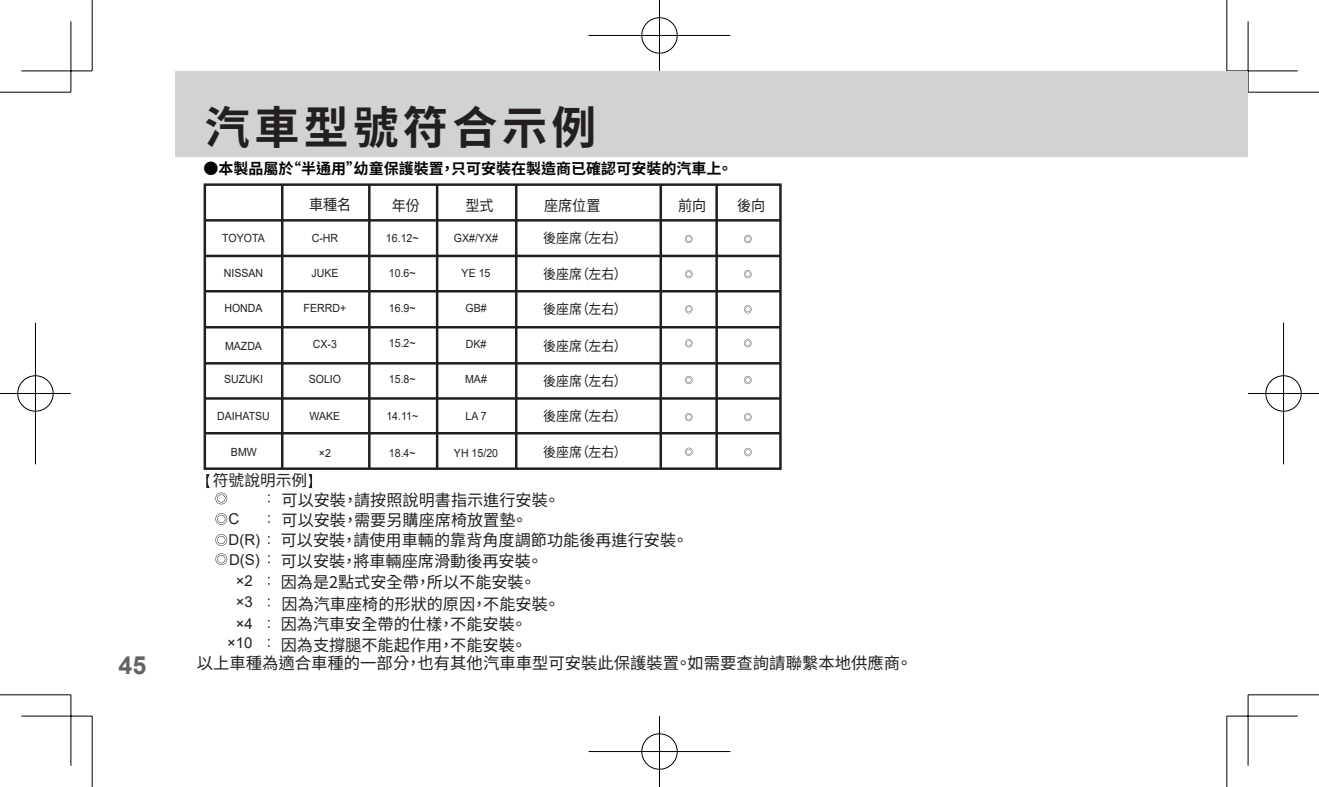
<style>
.page{position:relative;width:1319px;height:787px;background:#fff}
.page>*{position:absolute;margin:0;border:0;box-sizing:border-box;transform-origin:0 0}
.t1{font:700 45px "Source Han Sans TC";letter-spacing:.1em;color:#231f20}
.t2{font:700 25px "Arial";color:#606264}
.t3{font:16.25px/19.8px "Source Han Sans TC";color:#231f20}
.t4{font:15.75px "Source Han Sans TC";color:#231f20}
.t5{font:700 15px "Source Han Sans TC";color:#030303}
.t6{font:15px/21.2px "Arial";color:#231f20}
.t7{font:15px "Source Han Sans TC";color:#231f20;scale:.94 1}
.t8{font:13.75px "Source Han Sans TC";color:#231f20;scale:.94 1}
.t9{font:11.25px "Arial";color:#231f20;scale:.94 1}
</style>
<div class="page">
<svg style="left:0;top:91px;width:69px;height:1px"></svg>
<svg style="left:1247px;top:91px;width:71px;height:3px"></svg>
<svg style="left:91px;top:0;width:1px;height:69px"></svg>
<svg style="left:91px;top:718px;width:1px;height:69px"></svg>
<svg style="left:1227px;top:0;width:1px;height:69px"></svg>
<svg style="left:1227px;top:718px;width:1px;height:69px"></svg>
<svg style="left:21px;top:69px;width:71px;height:3px"></svg>
<svg style="left:1226px;top:69px;width:71px;height:3px"></svg>
<svg style="left:21px;top:716px;width:71px;height:2px"></svg>
<svg style="left:1227px;top:716px;width:70px;height:2px"></svg>
<svg style="left:69px;top:21px;width:4px;height:71px"></svg>
<svg style="left:69px;top:694px;width:4px;height:71px"></svg>
<svg style="left:1245px;top:21px;width:4px;height:71px"></svg>
<svg style="left:1245px;top:695px;width:4px;height:70px"></svg>
<hr style="left:0;top:92px;width:71px;height:1px;background:#000">
<hr style="left:1247px;top:92px;width:71px;height:1px;background:#000">
<hr style="left:0;top:694px;width:71px;height:1px;background:#000">
<hr style="left:1247px;top:694px;width:71px;height:1px;background:#000">
<hr style="left:92px;top:0;width:1px;height:71px;background:#000">
<hr style="left:92px;top:716px;width:1px;height:71px;background:#000">
<hr style="left:1226px;top:0;width:1px;height:71px;background:#000">
<hr style="left:1226px;top:716px;width:1px;height:71px;background:#000">
<hr style="left:21px;top:70px;width:71px;height:1px;background:#000">
<hr style="left:1226px;top:70px;width:71px;height:1px;background:#000">
<hr style="left:21px;top:715px;width:71px;height:1px;background:#000">
<hr style="left:1226px;top:715px;width:71px;height:1px;background:#000">
<hr style="left:70px;top:21px;width:1px;height:71px;background:#000">
<hr style="left:70px;top:694px;width:1px;height:71px;background:#000">
<hr style="left:1247px;top:21px;width:1px;height:71px;background:#000">
<hr style="left:1247px;top:694px;width:1px;height:71px;background:#000">
<div style="left:640px;top:16px;width:39px;height:39px;border:4px solid #fff;border-radius:50%"></div>
<hr style="left:588px;top:34px;width:142px;height:3px;background:#fff">
<hr style="left:657px;top:0;width:4px;height:71px;background:#fff">
<div style="left:641px;top:17px;width:36px;height:37px;border:1px solid #000;border-radius:50%"></div>
<hr style="left:588px;top:35px;width:142px;height:1px;background:#000">
<hr style="left:659px;top:0;width:1px;height:71px;background:#000">
<div style="left:640px;top:732px;width:39px;height:39px;border:4px solid #fff;border-radius:50%"></div>
<hr style="left:588px;top:749px;width:142px;height:4px;background:#fff">
<hr style="left:657px;top:716px;width:4px;height:71px;background:#fff">
<div style="left:641px;top:733px;width:36px;height:36px;border:1px solid #000;border-radius:50%"></div>
<hr style="left:588px;top:751px;width:142px;height:1px;background:#000">
<hr style="left:659px;top:716px;width:1px;height:71px;background:#000">
<div style="left:16px;top:374px;width:39px;height:39px;border:4px solid #fff;border-radius:50%"></div>
<hr style="left:0;top:392px;width:71px;height:3px;background:#fff">
<hr style="left:34px;top:322px;width:3px;height:142px;background:#fff">
<div style="left:17px;top:375px;width:37px;height:36px;border:1px solid #000;border-radius:50%"></div>
<hr style="left:0;top:393px;width:71px;height:1px;background:#000">
<hr style="left:35px;top:322px;width:1px;height:142px;background:#000">
<div style="left:1263px;top:374px;width:39px;height:39px;border:4px solid #fff;border-radius:50%"></div>
<hr style="left:1247px;top:392px;width:71px;height:3px;background:#fff">
<hr style="left:1281px;top:322px;width:3px;height:142px;background:#fff">
<div style="left:1265px;top:375px;width:36px;height:36px;border:1px solid #000;border-radius:50%"></div>
<hr style="left:1247px;top:393px;width:71px;height:1px;background:#000">
<hr style="left:1282px;top:322px;width:1px;height:142px;background:#000">
<div style="left:176px;top:72px;width:1071px;height:85px;background:#d1d2d4"></div>
<svg style="left:308px;top:474px;width:4px;height:14px"></svg>
<hr style="left:205px;top:255px;width:575px;height:2px;background:#231f20">
<hr style="left:205px;top:219px;width:575px;height:2px;background:#231f20">
<hr style="left:205px;top:290px;width:575px;height:2px;background:#231f20">
<hr style="left:205px;top:432px;width:575px;height:2px;background:#231f20">
<hr style="left:205px;top:326px;width:575px;height:2px;background:#231f20">
<hr style="left:205px;top:362px;width:575px;height:2px;background:#231f20">
<hr style="left:205px;top:397px;width:575px;height:3px;background:#231f20">
<div style="left:203px;top:183px;width:578px;height:287px;border:2px solid #231f20"></div>
<hr style="left:368px;top:185px;width:2px;height:283px;background:#231f20">
<hr style="left:281px;top:185px;width:2px;height:283px;background:#231f20">
<hr style="left:436px;top:185px;width:2px;height:283px;background:#231f20">
<hr style="left:515px;top:185px;width:2px;height:283px;background:#231f20">
<hr style="left:659px;top:185px;width:3px;height:283px;background:#231f20">
<hr style="left:715px;top:185px;width:2px;height:283px;background:#231f20">
<svg style="left:685px;top:235px;width:7px;height:8px"></svg>
<svg style="left:744px;top:235px;width:7px;height:8px"></svg>
<svg style="left:685px;top:270px;width:7px;height:8px"></svg>
<svg style="left:744px;top:270px;width:7px;height:8px"></svg>
<svg style="left:685px;top:339px;width:7px;height:8px"></svg>
<svg style="left:744px;top:339px;width:7px;height:8px"></svg>
<svg style="left:685px;top:376px;width:7px;height:8px"></svg>
<svg style="left:744px;top:376px;width:7px;height:8px"></svg>
<svg style="left:685px;top:305px;width:7px;height:8px"></svg>
<svg style="left:744px;top:305px;width:7px;height:8px"></svg>
<svg style="left:685px;top:413px;width:7px;height:8px"></svg>
<svg style="left:744px;top:413px;width:7px;height:8px"></svg>
<svg style="left:206px;top:474px;width:21px;height:30px"></svg>
<svg style="left:215px;top:513px;width:12px;height:12px"></svg>
<svg style="left:215px;top:534px;width:12px;height:12px"></svg>
<svg style="left:215px;top:553px;width:12px;height:12px"></svg>
<svg style="left:685px;top:448px;width:7px;height:8px"></svg>
<svg style="left:744px;top:448px;width:7px;height:8px"></svg>
<h2 class="t2" style="left:118px;top:647px;width:29px">45</h2>
<h1 class="t1" style="left:205px;top:102px;width:393px">汽車型號符合示例</h1>
<p class="t5" style="left:203px;top:160px;width:530px">●本製品屬於“半通用”幼童保護裝置，只可安裝在製造商已確認可安裝的汽車上。</p>
<p class="t7" style="left:309px;top:196px;width:46px">車種名</p>
<p class="t7" style="left:391px;top:197px;width:31px">年份</p>
<p class="t7" style="left:465px;top:197px;width:31px">型式</p>
<p class="t7" style="left:544px;top:197px;width:61px">座席位置</p>
<p class="t7" style="left:678px;top:197px;width:31px">前向</p>
<p class="t7" style="left:737px;top:197px;width:31px">後向</p>
<p class="t8" style="left:543px;top:230px;width:90px">後座席（左右）</p>
<p class="t8" style="left:543px;top:266px;width:90px">後座席（左右）</p>
<p class="t8" style="left:543px;top:301px;width:90px">後座席（左右）</p>
<p class="t8" style="left:543px;top:338px;width:90px">後座席（左右）</p>
<p class="t8" style="left:543px;top:373px;width:90px">後座席（左右）</p>
<p class="t8" style="left:543px;top:408px;width:90px">後座席（左右）</p>
<p class="t8" style="left:543px;top:444px;width:90px">後座席（左右）</p>
<p class="t9" style="left:222px;top:230px;width:47px">TOYOTA</p>
<p class="t9" style="left:312px;top:230px;width:30px">C-HR</p>
<p class="t9" style="left:386px;top:230px;width:36px">16.12~</p>
<p class="t9" style="left:389px;top:265px;width:30px">10.6~</p>
<p class="t9" style="left:389px;top:300px;width:30px">16.9~</p>
<p class="t9" style="left:389px;top:335px;width:30px">15.2~</p>
<p class="t9" style="left:389px;top:371px;width:30px">15.8~</p>
<p class="t9" style="left:386px;top:408px;width:35px">14.11~</p>
<p class="t9" style="left:319px;top:445px;width:14px">×2</p>
<p class="t9" style="left:389px;top:445px;width:30px">18.4~</p>
<p class="t9" style="left:454px;top:230px;width:48px">GX#/YX#</p>
<p class="t9" style="left:224px;top:265px;width:43px">NISSAN</p>
<p class="t9" style="left:461px;top:265px;width:32px">YE 15</p>
<p class="t9" style="left:465px;top:300px;width:24px">GB#</p>
<p class="t9" style="left:465px;top:336px;width:23px">DK#</p>
<p class="t9" style="left:465px;top:371px;width:25px">MA#</p>
<p class="t9" style="left:465px;top:408px;width:24px">LA 7</p>
<p class="t9" style="left:454px;top:445px;width:48px">YH 15/20</p>
<p class="t9" style="left:311px;top:265px;width:30px">JUKE</p>
<p class="t9" style="left:224px;top:300px;width:42px">HONDA</p>
<p class="t9" style="left:303px;top:301px;width:47px">FERRD+</p>
<p class="t9" style="left:313px;top:336px;width:27px">CX-3</p>
<p class="t9" style="left:225px;top:338px;width:41px">MAZDA</p>
<p class="t9" style="left:224px;top:371px;width:43px">SUZUKI</p>
<p class="t9" style="left:309px;top:371px;width:36px">SOLIO</p>
<p class="t9" style="left:217px;top:408px;width:58px">DAIHATSU</p>
<p class="t9" style="left:309px;top:408px;width:34px">WAKE</p>
<p class="t9" style="left:231px;top:444px;width:29px">BMW</p>
<p class="t4" style="left:213px;top:472px;width:96px">符號說明示例</p>
<p class="t6" style="left:228px;top:508px;width:33px">C<br>D(R)</p>
<p class="t6" style="left:229px;top:549px;width:32px;text-align:center">D(S) ×2 ×3 ×4</p>
<p class="t6" style="left:227px;top:632px;width:27px">×10</p>
<p class="t3" style="left:281px;top:491px;width:409px">可以安裝，請按照說明書指示進行安裝。<br>可以安裝，需要另購座席椅放置墊。<br>可以安裝，請使用車輛的靠背角度調節功能後再進行安裝。</p>
<p class="t3" style="left:281px;top:551px;width:264px">可以安裝，將車輛座席滑動後再安裝。因為是2點式安全帶，所以不能安裝。</p>
<p class="t3" style="left:281px;top:593px;width:281px;line-height:20.5px">因為汽車座椅的形狀的原因，不能安裝。因為汽車安全帶的仕樣，不能安裝。<br>因為支撐腿不能起作用，不能安裝。</p>
<p class="t3" style="left:197px;top:653px;width:717px">以上車種為適合車種的一部分，也有其他汽車車型可安裝此保護裝置。如需要查詢請聯繫本地供應商。</p>
</div>
